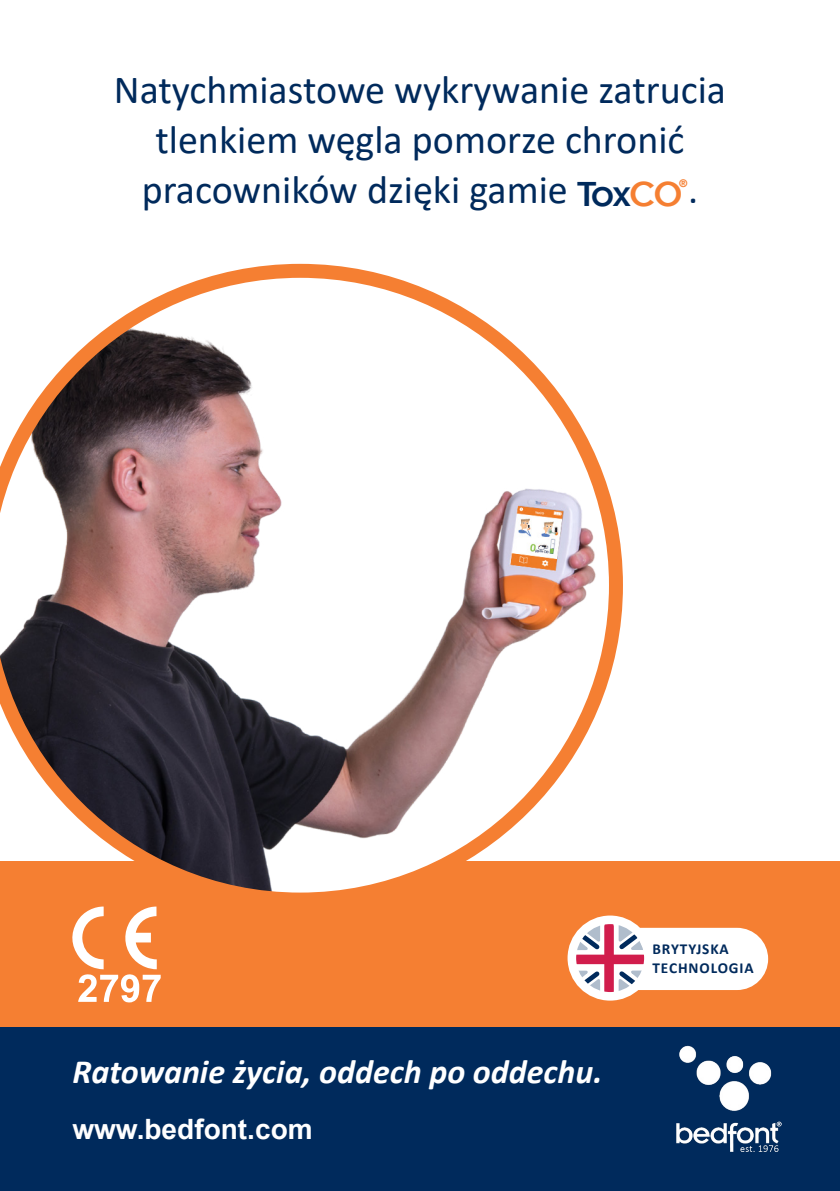
<style>
.page{position:relative;width:840px;height:1191px;background:#fff}
.page>*{position:absolute;margin:0;border:0;box-sizing:border-box;transform-origin:0 0}
.t1{font:40px/50px "Calibri";color:#002a5c;text-align:center}
.t2{font:italic 700 34px "Calibri";color:#fff}
.t3{font:700 28px "Arial";color:#fff}
.t4{font:700 15.2px/18.2px "Calibri";letter-spacing:.06em;color:#002a5c}
.t5{font:12.2px "Insignia LT";color:#f57f32}
.s1{font-family:"Insignia LT";font-size:38.4px}
.s2{font-family:"Insignia LT";font-size:38.4px;color:#f57f32}
</style>
<div class="page">
<div style="left:0;top:861px;width:839px;height:193px;background:#f57f32"></div>
<div style="left:0;top:1027px;width:839px;height:164px;background:#002a5c"></div>
<svg style="left:0;top:264px;width:622px;height:629px"></svg>
<svg style="left:72px;top:906px;width:89px;height:96px"></svg>
<img style="left:676px;top:1045px;width:106px;height:107px">
<svg style="left:568px;top:918px;width:81px;height:80px"></svg>
<div style="left:604px;top:926px;width:9px;height:66px;background:#d11d4c"></div>
<div style="left:574px;top:954px;width:69px;height:10px;background:#d11d4c"></div>
<svg style="left:577px;top:925px;width:26px;height:28px"></svg>
<svg style="left:572px;top:967px;width:31px;height:27px"></svg>
<svg style="left:614px;top:921px;width:153px;height:73px"></svg>
<div style="left:567px;top:915px;width:85px;height:85px;border:9px solid #fff;border-radius:50%"></div>
<p class="t1" style="left:114px;top:64px;width:613px">Natychmiastowe wykrywanie zatrucia tlenkiem węgla pomorze chronić pracowników dzięki gamie <span class="s1">Tox</span><span class="s2">CO</span>.</p>
<p class="t5" style="left:678px;top:176px;width:11px">®</p>
<p class="t2" style="left:72px;top:1047px;width:531px">Ratowanie życia, oddech po oddechu.</p>
<p class="t3" style="left:72px;top:1109px;width:242px">www.bedfont.com</p>
<p class="t4" style="left:652px;top:940px;width:103px">BRYTYJSKA<br>TECHNOLOGIA</p>
</div>
